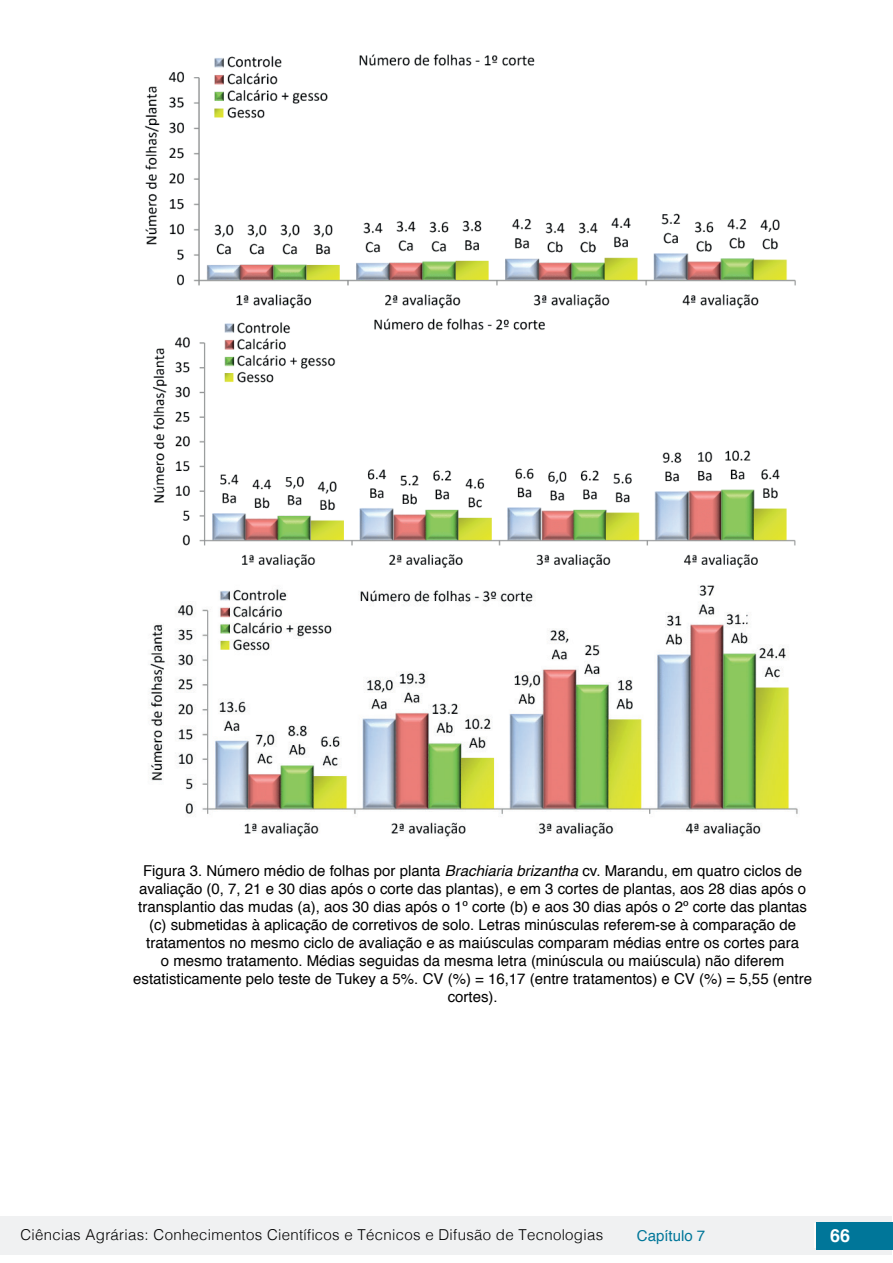
<style>
.page{position:relative;width:893px;height:1263px;background:#fff}
.page>*{position:absolute;margin:0;border:0;box-sizing:border-box;transform-origin:0 0}
.t1{font:700 18px "Helvetica";color:#fff}
.t2{font:15px/18px "Helvetica";color:#000;text-align:center}
.t3{font:300 15px "Helvetica";letter-spacing:.02em;color:#000}
.t4{font:15px "Helvetica";color:#007699}
.s1{font-style:italic}
</style>
<div class="page">
<div style="left:1px;top:1216px;width:891px;height:38px;background:#f0f1f2"></div>
<div style="left:816px;top:1222px;width:77px;height:27px;background:#007699"></div>
<svg style="left:815px;top:1224px;width:1px;height:24px"></svg>
<img style="left:144px;top:54px;width:652px;height:255px">
<img style="left:152px;top:318px;width:644px;height:250px">
<img style="left:149px;top:585px;width:649px;height:252px">
<p class="t2" style="left:133px;top:862px;width:680px">Figura 3. Número médio de folhas por planta <span class="s1">Brachiaria brizantha</span> cv. Marandu, em quatro ciclos de avaliação (0, 7, 21 e 30 dias após o corte das plantas), e em 3 cortes de plantas, aos 28 dias após o transplantio das mudas (a), aos 30 dias após o 1º corte (b) e aos 30 dias após o 2º corte das plantas (c) submetidas à aplicação de corretivos de solo. Letras minúsculas referem-se à comparação de tratamentos no mesmo ciclo de avaliação e as maiúsculas comparam médias entre os cortes para<br>o mesmo tratamento. Médias seguidas da mesma letra (minúscula ou maiúscula) não diferem estatisticamente pelo teste de Tukey a 5%. CV (%) = 16,17 (entre tratamentos) e CV (%) = 5,55 (entre cortes).</p>
<p class="t3" style="left:20px;top:1222px;width:584px">Ciências Agrárias: Conhecimentos Científicos e Técnicos e Difusão de Tecnologias</p>
<p class="t4" style="left:637px;top:1224px;width:70px">Capítulo 7</p>
<p class="t1" style="left:830px;top:1221px;width:22px">66</p>
</div>
